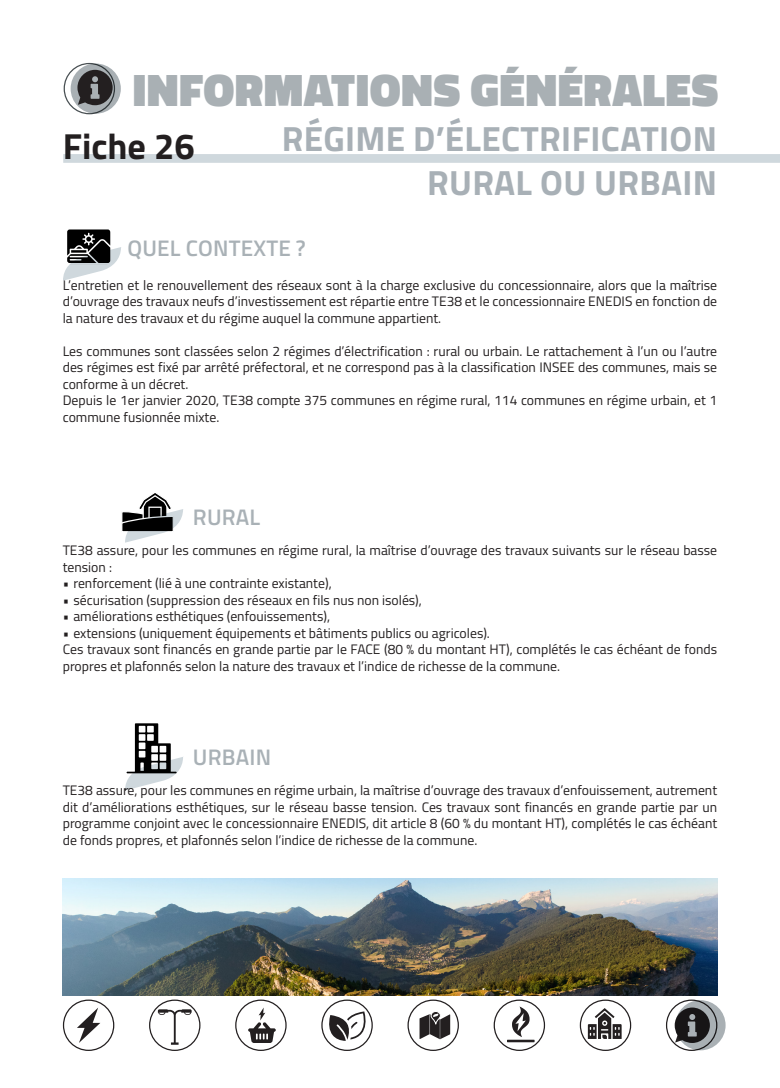
<style>
.page{position:relative;width:780px;height:1088px;background:#fff}
.page>*{position:absolute;margin:0;border:0;box-sizing:border-box;transform-origin:0 0}
.t1{font:900 46.25px "Titillium";letter-spacing:.01em;color:#a9b0b4}
.t2{font:700 36.25px "Titillium";color:#231f20}
.t3{font:700 35px "Titillium";letter-spacing:.01em;color:#a8b0b6}
.t4{font:600 22.5px "Titillium";letter-spacing:.01em;color:#a9b1b6}
.t5{font:13.75px/16.5px "Titillium";color:#231f20;text-align:justify}
</style>
<div class="page">
<div style="left:64px;top:63px;width:51px;height:51px;border:1px solid #484f52;border-radius:50%"></div>
<svg style="left:71px;top:64px;width:50px;height:50px"></svg>
<div style="left:63px;top:154px;width:717px;height:9px;background:#cfd8dd"></div>
<svg style="left:77px;top:70px;width:36px;height:35px"></svg>
<div style="left:63px;top:999px;width:51px;height:52px;border:1px solid #231f20;border-radius:50%"></div>
<svg style="left:150px;top:1000px;width:50px;height:50px"></svg>
<div style="left:149px;top:999px;width:51px;height:52px;border:1px solid #231f20;border-radius:50%"></div>
<div style="left:235px;top:999px;width:51px;height:52px;border:1px solid #231f20;border-radius:50%"></div>
<svg style="left:666px;top:1000px;width:50px;height:50px"></svg>
<div style="left:666px;top:999px;width:51px;height:52px;border:1px solid #231f20;border-radius:50%"></div>
<div style="left:407px;top:999px;width:52px;height:52px;border:1px solid #231f20;border-radius:50%"></div>
<svg style="left:580px;top:1000px;width:50px;height:50px"></svg>
<div style="left:579px;top:999px;width:52px;height:52px;border:1px solid #231f20;border-radius:50%"></div>
<svg style="left:494px;top:1000px;width:50px;height:50px"></svg>
<div style="left:493px;top:999px;width:52px;height:52px;border:1px solid #231f20;border-radius:50%"></div>
<svg style="left:322px;top:1000px;width:50px;height:50px"></svg>
<div style="left:321px;top:999px;width:52px;height:52px;border:1px solid #231f20;border-radius:50%"></div>
<svg style="left:77px;top:1008px;width:23px;height:35px"></svg>
<svg style="left:158px;top:1009px;width:34px;height:36px"></svg>
<svg style="left:588px;top:1008px;width:33px;height:31px"></svg>
<svg style="left:248px;top:1007px;width:28px;height:36px"></svg>
<svg style="left:674px;top:1007px;width:8px;height:36px"></svg>
<svg style="left:507px;top:1006px;width:27px;height:36px"></svg>
<svg style="left:328px;top:1011px;width:38px;height:30px"></svg>
<svg style="left:419px;top:1011px;width:31px;height:28px"></svg>
<svg style="left:675px;top:1000px;width:50px;height:50px;background:#65676a"></svg>
<svg style="left:63px;top:229px;width:58px;height:52px"></svg>
<svg style="left:125px;top:723px;width:58px;height:67px"></svg>
<img style="left:63px;top:879px;width:654px;height:117px">
<svg style="left:121px;top:493px;width:62px;height:50px"></svg>
<h1 class="t1" style="left:133px;top:56px;width:586px">INFORMATIONS GÉNÉRALES</h1>
<p class="t2" style="left:63px;top:119px;width:133px">Fiche 26</p>
<p class="t3" style="left:282px;top:112px;width:437px">RÉGIME D’ÉLECTRIFICATION</p>
<p class="t3" style="left:427px;top:155px;width:291px">RURAL OU URBAIN</p>
<p class="t4" style="left:127px;top:231px;width:180px">QUEL CONTEXTE ?</p>
<p class="t5" style="left:63px;top:276px;width:656px">L’entretien et le renouvellement des réseaux sont à la charge exclusive du concessionnaire, alors que la maîtrise d’ouvrage des travaux neufs d’investissement est répartie entre TE38 et le concessionnaire ENEDIS en fonction de la nature des travaux et du régime auquel la commune appartient.</p>
<p class="t5" style="left:63px;top:342px;width:656px">Les communes sont classées selon 2 régimes d’électrification : rural ou urbain. Le rattachement à l’un ou l’autre des régimes est fixé par arrêté préfectoral, et ne correspond pas à la classification INSEE des communes, mais se conforme à un décret.</p>
<p class="t5" style="left:63px;top:392px;width:656px">Depuis le 1er janvier 2020, TE38 compte 375 communes en régime rural, 114 communes en régime urbain, et 1 commune fusionnée mixte.</p>
<p class="t4" style="left:193px;top:501px;width:69px">RURAL</p>
<p class="t5" style="left:63px;top:542px;width:656px">TE38 assure, pour les communes en régime rural, la maîtrise d’ouvrage des travaux suivants sur le réseau basse tension :</p>
<p class="t5" style="left:63px;top:575px;width:270px">• renforcement (lié à une contrainte existante),</p>
<p class="t5" style="left:63px;top:591px;width:361px">• sécurisation (suppression des réseaux en fils nus non isolés),</p>
<p class="t5" style="left:63px;top:608px;width:269px">• améliorations esthétiques (enfouissements),</p>
<p class="t5" style="left:63px;top:624px;width:428px">• extensions (uniquement équipements et bâtiments publics ou agricoles).</p>
<p class="t5" style="left:63px;top:641px;width:656px">Ces travaux sont financés en grande partie par le FACE (80 % du montant HT), complétés le cas échéant de fonds propres et plafonnés selon la nature des travaux et l’indice de richesse de la commune.</p>
<p class="t4" style="left:193px;top:740px;width:80px">URBAIN</p>
<p class="t5" style="left:63px;top:781px;width:656px">TE38 assure, pour les communes en régime urbain, la maîtrise d’ouvrage des travaux d’enfouissement, autrement dit d’améliorations esthétiques, sur le réseau basse tension. Ces travaux sont financés en grande partie par un programme conjoint avec le concessionnaire ENEDIS, dit article 8 (60 % du montant HT), complétés le cas échéant de fonds propres, et plafonnés selon l’indice de richesse de la commune.</p>
</div>
